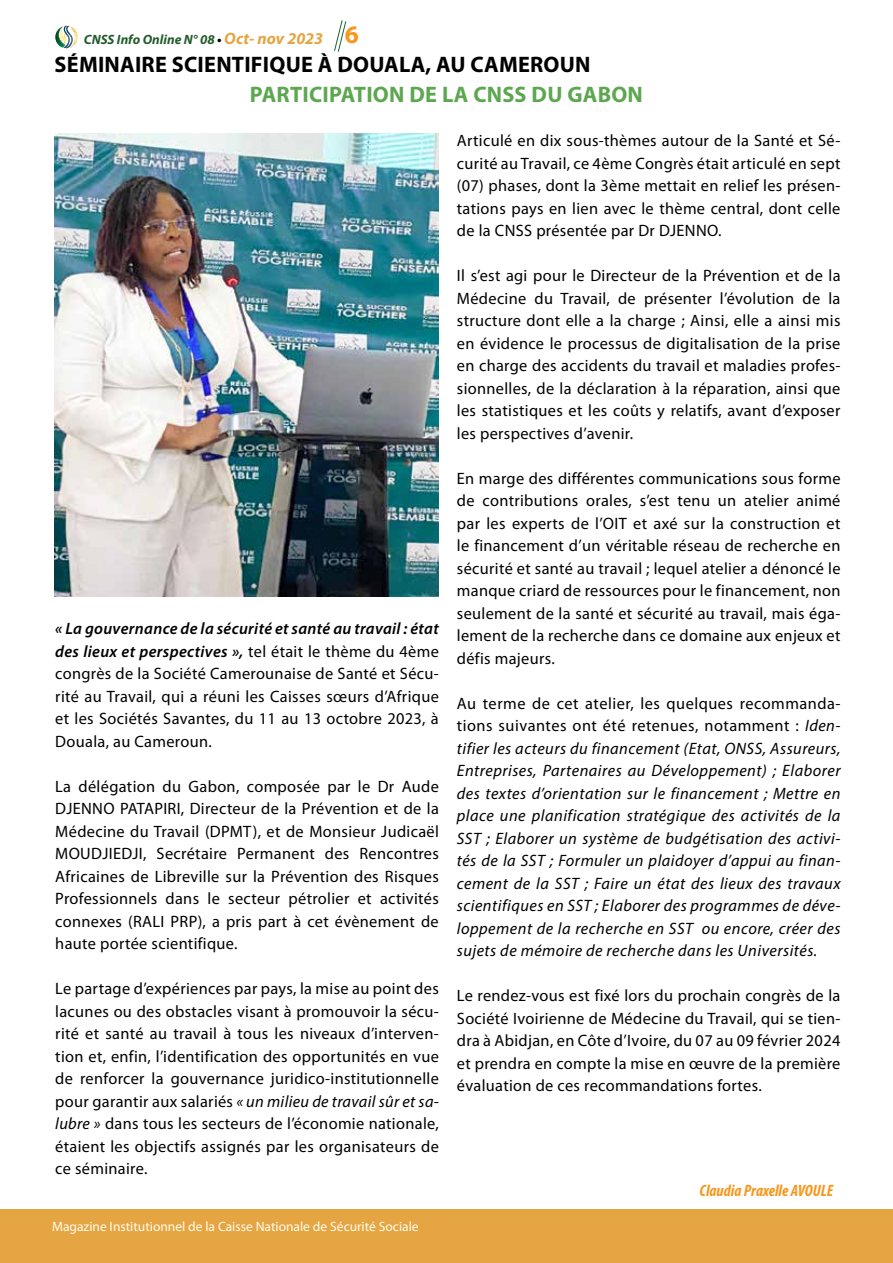
<style>
.page{position:relative;width:893px;height:1263px;background:#fff}
.page>*{position:absolute;margin:0;border:0;box-sizing:border-box;transform-origin:0 0}
.t1{font:700 22.5px "Myriad Pro";letter-spacing:.01em;color:#000}
.t2{font:700 22.5px "Myriad Pro";letter-spacing:.01em;color:#5da751}
.t3{font:16.5px/22.5px "Myriad Pro";letter-spacing:.02em;color:#000;text-align:justify}
.t4{font:italic 16.5px/22.5px "Myriad Pro";letter-spacing:.03em;color:#000;text-align:justify}
.t5{font:italic 700 condensed 16.5px "Myriad Pro";color:#f8971d}
.t6{font:13.5px "Myriad Pro";color:#fffdec}
.t7{font:italic 700 13.5px "Myriad Pro";color:#245c2e}
.s1{color:#000}
.s2{font-size:16.5px;color:#e6a543}
.s3{font-style:normal;font-size:25.35px;color:#f8971d}
.s4{font-weight:600;font-style:italic}
.s5{font-style:italic}
.s6{font-style:normal}
</style>
<div class="page">
<div style="left:0;top:1209px;width:893px;height:54px;background:#e6a543"></div>
<svg style="left:55px;top:26px;width:23px;height:22px"></svg>
<svg style="left:334px;top:20px;width:13px;height:32px"></svg>
<img style="left:54px;top:134px;width:385px;height:462px">
<p class="t7" style="left:84px;top:31px;width:277px">CNSS Info Online N° 08 <span class="s1">•</span> <span class="s2">Oct- nov 2023</span> <span class="s3">6</span></p>
<h1 class="t1" style="left:55px;top:50px;width:537px">SÉMINAIRE SCIENTIFIQUE À DOUALA, AU CAMEROUN</h1>
<h1 class="t2" style="left:250px;top:80px;width:394px">PARTICIPATION DE LA CNSS DU GABON</h1>
<p class="t3" style="left:55px;top:617px;width:385px"><span class="s4">« La gouvernance de la sécurité et santé au travail : état des lieux et perspectives »,</span> tel était le thème du 4ème congrès de la Société Camerounaise de Santé et Sécu&shy;rité au Travail, qui a réuni les Caisses sœurs d’Afrique et les Sociétés Savantes, du 11 au 13 octobre 2023, à Douala, au Cameroun.</p>
<p class="t3" style="left:55px;top:775px;width:385px">La délégation du Gabon, composée par le Dr Aude DJENNO PATAPIRI, Directeur de la Prévention et de la Médecine du Travail (DPMT), et de Monsieur Judicaël MOUDJIEDJI, Secrétaire Permanent des Rencontres Africaines de Libreville sur la Prévention des Risques Professionnels dans le secteur pétrolier et activités connexes (RALI PRP), a pris part à cet évènement de haute portée scientifique.</p>
<p class="t3" style="left:55px;top:977px;width:385px">Le partage d’expériences par pays, la mise au point des lacunes ou des obstacles visant à promouvoir la sécu&shy;rité et santé au travail à tous les niveaux d’interven&shy;tion et, enfin, l’identification des opportunités en vue de renforcer la gouvernance juridico-institutionnelle pour garantir aux salariés <span class="s5">« un milieu de travail sûr et sa&shy;lubre »</span> dans tous les secteurs de l’économie nationale, étaient les objectifs assignés par les organisateurs de ce séminaire.</p>
<p class="t6" style="left:52px;top:1218px;width:368px">Magazine Institutionnel de la Caisse Nationale de Sécurité Sociale</p>
<p class="t3" style="left:457px;top:129px;width:385px">Articulé en dix sous-thèmes autour de la Santé et Sé&shy;curité au Travail, ce 4ème Congrès était articulé en sept (07) phases, dont la 3ème mettait en relief les présen&shy;tations pays en lien avec le thème central, dont celle de la CNSS présentée par Dr DJENNO.</p>
<p class="t3" style="left:457px;top:264px;width:385px">Il s’est agi pour le Directeur de la Prévention et de la Médecine du Travail, de présenter l’évolution de la structure dont elle a la charge ; Ainsi, elle a ainsi mis en évidence le processus de digitalisation de la prise en charge des accidents du travail et maladies profes&shy;sionnelles, de la déclaration à la réparation, ainsi que les statistiques et les coûts y relatifs, avant d’exposer les perspectives d’avenir.</p>
<p class="t3" style="left:457px;top:467px;width:385px">En marge des différentes communications sous forme de contributions orales, s’est tenu un atelier animé par les experts de l’OIT et axé sur la construction et le financement d’un véritable réseau de recherche en sécurité et santé au travail ; lequel atelier a dénoncé le manque criard de ressources pour le financement, non seulement de la santé et sécurité au travail, mais éga&shy;lement de la recherche dans ce domaine aux enjeux et défis majeurs.</p>
<p class="t4" style="left:457px;top:692px;width:385px"><span class="s6">Au terme de cet atelier, les quelques recommanda&shy;tions suivantes ont été retenues, notamment :</span> Iden&shy;tifier les acteurs du financement (Etat, ONSS, Assureurs, Entreprises, Partenaires au Développement) ; Elaborer des textes d’orientation sur le financement ; Mettre en place une planification stratégique des activités de la SST ; Elaborer un système de budgétisation des activi&shy;tés de la SST ; Formuler un plaidoyer d’appui au finan&shy;cement de la SST ; Faire un état des lieux des travaux scientifiques en SST ; Elaborer des programmes de déve&shy;loppement de la recherche en SST ou encore, créer des sujets de mémoire de recherche dans les Universités.</p>
<p class="t3" style="left:457px;top:984px;width:385px">Le rendez-vous est fixé lors du prochain congrès de la Société Ivoirienne de Médecine du Travail, qui se tien&shy;dra à Abidjan, en Côte d’Ivoire, du 07 au 09 février 2024 et prendra en compte la mise en œuvre de la première évaluation de ces recommandations fortes.</p>
<p class="t5" style="left:700px;top:1180px;width:135px">Claudia Praxelle AVOULE</p>
</div>
